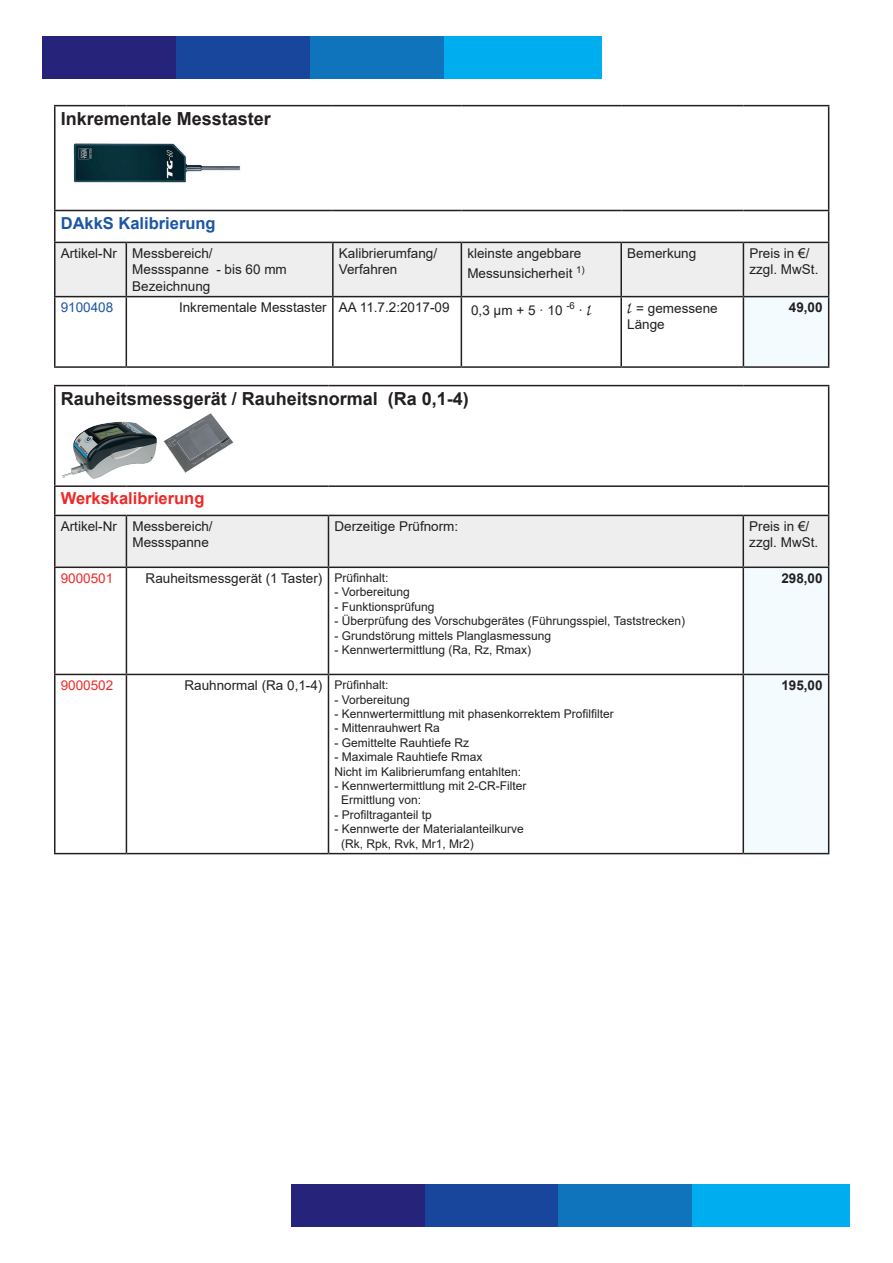
<style>
.page{position:relative;width:893px;height:1263px;background:#fff}
.page>*{position:absolute;margin:0;border:0;box-sizing:border-box;transform-origin:0 0}
.t1{font:700 18px "Arial";color:#231f20}
.t2{font:700 16.5px "Arial";color:#1c55a5}
.t3{font:700 16.5px "Arial";color:#ee2927}
.t4{font:13.5px/16.2px "Arial";color:#231f20}
.t5{font:700 13.5px "Arial";color:#231f20}
.t6{font:13.5px "Arial";color:#ee2928}
.t7{font:13.5px "Arial";color:#1c55a5}
.t8{font:12px/14.4px "Arial";color:#231f20}
.s1{font-family:"Viner Hand ITC"}
.s2{font-size:12px}
</style>
<div class="page">
<div style="left:43px;top:36px;width:133px;height:42px;background:#26237b"></div>
<div style="left:176px;top:36px;width:134px;height:42px;background:#18469d"></div>
<div style="left:310px;top:36px;width:134px;height:42px;background:#1074bc"></div>
<div style="left:444px;top:36px;width:158px;height:42px;background:#00aeef"></div>
<div style="left:291px;top:1184px;width:133px;height:43px;background:#26237b"></div>
<div style="left:424px;top:1184px;width:134px;height:43px;background:#18469d"></div>
<div style="left:558px;top:1184px;width:134px;height:43px;background:#1074bc"></div>
<div style="left:692px;top:1184px;width:158px;height:43px;background:#00aeef"></div>
<div style="left:56px;top:243px;width:772px;height:53px;background:#edeeed"></div>
<div style="left:743px;top:297px;width:86px;height:70px;background:#f4fbfe"></div>
<hr style="left:54px;top:105px;width:72px;height:1px;background:#231f20">
<hr style="left:54px;top:106px;width:2px;height:104px;background:#231f20">
<hr style="left:126px;top:105px;width:207px;height:1px;background:#231f20">
<hr style="left:333px;top:105px;width:128px;height:1px;background:#231f20">
<hr style="left:461px;top:105px;width:160px;height:1px;background:#231f20">
<hr style="left:621px;top:105px;width:122px;height:1px;background:#231f20">
<hr style="left:743px;top:105px;width:86px;height:1px;background:#231f20">
<hr style="left:828px;top:106px;width:1px;height:104px;background:#231f20">
<hr style="left:54px;top:211px;width:2px;height:31px;background:#231f20">
<hr style="left:828px;top:211px;width:1px;height:31px;background:#231f20">
<hr style="left:54px;top:243px;width:2px;height:53px;background:#231f20">
<hr style="left:126px;top:242px;width:207px;height:1px;background:#231f20">
<hr style="left:126px;top:243px;width:1px;height:53px;background:#231f20">
<hr style="left:333px;top:242px;width:128px;height:1px;background:#231f20">
<hr style="left:332px;top:243px;width:2px;height:53px;background:#231f20">
<hr style="left:461px;top:242px;width:160px;height:1px;background:#231f20">
<hr style="left:461px;top:243px;width:1px;height:53px;background:#231f20">
<hr style="left:621px;top:242px;width:122px;height:1px;background:#231f20">
<hr style="left:620px;top:243px;width:2px;height:53px;background:#231f20">
<hr style="left:743px;top:242px;width:86px;height:1px;background:#231f20">
<hr style="left:743px;top:243px;width:1px;height:53px;background:#231f20">
<hr style="left:828px;top:243px;width:1px;height:53px;background:#231f20">
<hr style="left:54px;top:297px;width:2px;height:69px;background:#231f20">
<hr style="left:126px;top:296px;width:207px;height:1px;background:#231f20">
<hr style="left:126px;top:297px;width:1px;height:69px;background:#231f20">
<hr style="left:333px;top:296px;width:128px;height:1px;background:#231f20">
<hr style="left:332px;top:297px;width:2px;height:69px;background:#231f20">
<hr style="left:461px;top:296px;width:160px;height:1px;background:#231f20">
<hr style="left:461px;top:297px;width:1px;height:69px;background:#231f20">
<hr style="left:621px;top:296px;width:122px;height:1px;background:#231f20">
<hr style="left:620px;top:297px;width:2px;height:69px;background:#231f20">
<hr style="left:743px;top:296px;width:86px;height:1px;background:#231f20">
<hr style="left:743px;top:297px;width:1px;height:69px;background:#231f20">
<hr style="left:828px;top:297px;width:1px;height:69px;background:#231f20">
<hr style="left:126px;top:366px;width:207px;height:2px;background:#231f20">
<hr style="left:333px;top:366px;width:128px;height:2px;background:#231f20">
<hr style="left:461px;top:366px;width:160px;height:2px;background:#231f20">
<hr style="left:621px;top:366px;width:122px;height:2px;background:#231f20">
<hr style="left:743px;top:366px;width:86px;height:2px;background:#231f20">
<hr style="left:54px;top:210px;width:72px;height:1px;background:#231f20">
<hr style="left:126px;top:210px;width:207px;height:1px;background:#231f20">
<hr style="left:333px;top:210px;width:128px;height:1px;background:#231f20">
<hr style="left:461px;top:210px;width:160px;height:1px;background:#231f20">
<hr style="left:621px;top:210px;width:122px;height:1px;background:#231f20">
<hr style="left:743px;top:210px;width:86px;height:1px;background:#231f20">
<hr style="left:54px;top:242px;width:72px;height:1px;background:#231f20">
<hr style="left:54px;top:296px;width:72px;height:1px;background:#231f20">
<hr style="left:54px;top:366px;width:72px;height:2px;background:#231f20">
<hr style="left:54px;top:385px;width:72px;height:1px;background:#231f20">
<hr style="left:54px;top:386px;width:2px;height:99px;background:#231f20">
<hr style="left:126px;top:385px;width:202px;height:1px;background:#231f20">
<hr style="left:328px;top:385px;width:415px;height:1px;background:#231f20">
<hr style="left:743px;top:385px;width:86px;height:1px;background:#231f20">
<hr style="left:828px;top:386px;width:1px;height:99px;background:#231f20">
<hr style="left:54px;top:485px;width:72px;height:2px;background:#231f20">
<hr style="left:54px;top:487px;width:2px;height:28px;background:#231f20">
<hr style="left:126px;top:485px;width:202px;height:2px;background:#231f20">
<hr style="left:328px;top:485px;width:415px;height:2px;background:#231f20">
<hr style="left:743px;top:485px;width:86px;height:2px;background:#231f20">
<svg style="left:55px;top:487px;width:774px;height:366px"></svg>
<hr style="left:54px;top:515px;width:72px;height:1px;background:#231f20">
<hr style="left:54px;top:516px;width:2px;height:50px;background:#231f20">
<hr style="left:126px;top:515px;width:202px;height:1px;background:#231f20">
<hr style="left:126px;top:516px;width:1px;height:50px;background:#231f20">
<hr style="left:328px;top:515px;width:415px;height:1px;background:#231f20">
<hr style="left:328px;top:516px;width:1px;height:50px;background:#231f20">
<hr style="left:743px;top:515px;width:86px;height:1px;background:#231f20">
<hr style="left:742px;top:516px;width:2px;height:50px;background:#231f20">
<hr style="left:828px;top:516px;width:1px;height:50px;background:#231f20">
<hr style="left:126px;top:566px;width:202px;height:2px;background:#231f20">
<hr style="left:328px;top:566px;width:415px;height:2px;background:#231f20">
<hr style="left:328px;top:568px;width:1px;height:106px;background:#231f20">
<hr style="left:743px;top:566px;width:86px;height:2px;background:#231f20">
<hr style="left:742px;top:568px;width:2px;height:106px;background:#231f20">
<hr style="left:828px;top:568px;width:1px;height:106px;background:#231f20">
<hr style="left:126px;top:674px;width:202px;height:1px;background:#231f20">
<hr style="left:328px;top:674px;width:415px;height:1px;background:#231f20">
<hr style="left:328px;top:675px;width:1px;height:178px;background:#231f20">
<hr style="left:743px;top:674px;width:86px;height:1px;background:#231f20">
<hr style="left:742px;top:675px;width:2px;height:178px;background:#231f20">
<hr style="left:828px;top:675px;width:1px;height:178px;background:#231f20">
<hr style="left:126px;top:853px;width:202px;height:1px;background:#231f20">
<hr style="left:328px;top:853px;width:415px;height:1px;background:#231f20">
<hr style="left:743px;top:853px;width:86px;height:1px;background:#231f20">
<hr style="left:54px;top:566px;width:72px;height:2px;background:#231f20">
<hr style="left:54px;top:568px;width:2px;height:106px;background:#231f20">
<hr style="left:126px;top:568px;width:1px;height:106px;background:#231f20">
<hr style="left:54px;top:674px;width:72px;height:1px;background:#231f20">
<hr style="left:54px;top:675px;width:2px;height:178px;background:#231f20">
<hr style="left:126px;top:675px;width:1px;height:178px;background:#231f20">
<hr style="left:54px;top:853px;width:72px;height:1px;background:#231f20">
<img style="left:62px;top:422px;width:95px;height:57px">
<img style="left:163px;top:413px;width:71px;height:60px">
<img style="left:73px;top:143px;width:168px;height:40px">
<h1 class="t1" style="left:61px;top:106px;width:212px">Inkrementale Messtaster</h1>
<h2 class="t2" style="left:61px;top:211px;width:156px">DAkkS Kalibrierung</h2>
<p class="t4" style="left:132px;top:245px;width:156px;text-indent:-72px">Artikel-Nr Messbereich/<br>Messspanne - bis 60 mm<br>Bezeichnung</p>
<p class="t4" style="left:339px;top:245px;width:100px">Kalibrierumfang/<br>Verfahren</p>
<p class="t4" style="left:467px;top:243px;width:119px;line-height:19.8px">kleinste angebbare<br>Messunsicherheit <sup>1)</sup></p>
<p class="t4" style="left:627px;top:245px;width:71px">Bemerkung</p>
<p class="t4" style="left:749px;top:245px;width:71px">Preis in €/ zzgl. MwSt.</p>
<p class="t7" style="left:61px;top:298px;width:54px">9100408</p>
<p class="t4" style="left:179px;top:299px;width:272px">Inkrementale Messtaster AA 11.7.2:2017-09</p>
<p class="t4" style="left:471px;top:302px;width:123px">0,3 µm + 5 · 10 <sup>-6</sup> · <span class="s1">l</span></p>
<p class="t4" style="left:627px;top:300px;width:92px"><span class="s1">l</span> = gemessene<br>Länge</p>
<p class="t5" style="left:789px;top:298px;width:35px">49,00</p>
<h1 class="t1" style="left:61px;top:386px;width:410px">Rauheitsmessgerät / Rauheitsnormal (Ra 0,1-4)</h1>
<h2 class="t3" style="left:61px;top:487px;width:145px">Werkskalibrierung</h2>
<p class="t4" style="left:61px;top:518px;width:153px;text-align:right">Artikel-Nr Messbereich/<br>Messspanne</p>
<p class="t4" style="left:334px;top:518px;width:125px">Derzeitige Prüfnorm:</p>
<p class="t4" style="left:749px;top:518px;width:71px">Preis in €/ zzgl. MwSt.</p>
<p class="t6" style="left:61px;top:569px;width:54px">9000501</p>
<p class="t4" style="left:146px;top:570px;width:244px">Rauheitsmessgerät (1 Taster) <span class="s2">Prüfinhalt:</span></p>
<p class="t8" style="left:334px;top:585px;width:77px">- Vorbereitung</p>
<p class="t8" style="left:334px;top:599px;width:102px">- Funktionsprüfung</p>
<p class="t8" style="left:334px;top:614px;width:352px">- Überprüfung des Vorschubgerätes (Führungsspiel, Taststrecken)</p>
<p class="t8" style="left:334px;top:628px;width:218px">- Grundstörung mittels Planglasmessung</p>
<p class="t8" style="left:334px;top:642px;width:198px">- Kennwertermittlung (Ra, Rz, Rmax)</p>
<p class="t5" style="left:781px;top:569px;width:43px">298,00</p>
<p class="t6" style="left:61px;top:676px;width:54px">9000502</p>
<p class="t4" style="left:184px;top:677px;width:206px">Rauhnormal (Ra 0,1-4) <span class="s2">Prüfinhalt:</span></p>
<p class="t8" style="left:334px;top:692px;width:77px">- Vorbereitung</p>
<p class="t8" style="left:334px;top:706px;width:281px">- Kennwertermittlung mit phasenkorrektem Profilfilter</p>
<p class="t8" style="left:334px;top:721px;width:107px">- Mittenrauhwert Ra</p>
<p class="t8" style="left:334px;top:735px;width:136px">- Gemittelte Rauhtiefe Rz</p>
<p class="t8" style="left:334px;top:750px;width:188px">- Maximale Rauhtiefe Rmax<br>Nicht im Kalibrierumfang entahlten:</p>
<p class="t8" style="left:341px;top:778px;width:187px;text-indent:-7px">- Kennwertermittlung mit 2-CR-Filter<br>Ermittlung von:</p>
<p class="t8" style="left:334px;top:807px;width:99px">- Profiltraganteil tp</p>
<p class="t8" style="left:341px;top:822px;width:184px;text-indent:-7px">- Kennwerte der Materialanteilkurve (Rk, Rpk, Rvk, Mr1, Mr2)</p>
<p class="t5" style="left:781px;top:676px;width:43px">195,00</p>
</div>
